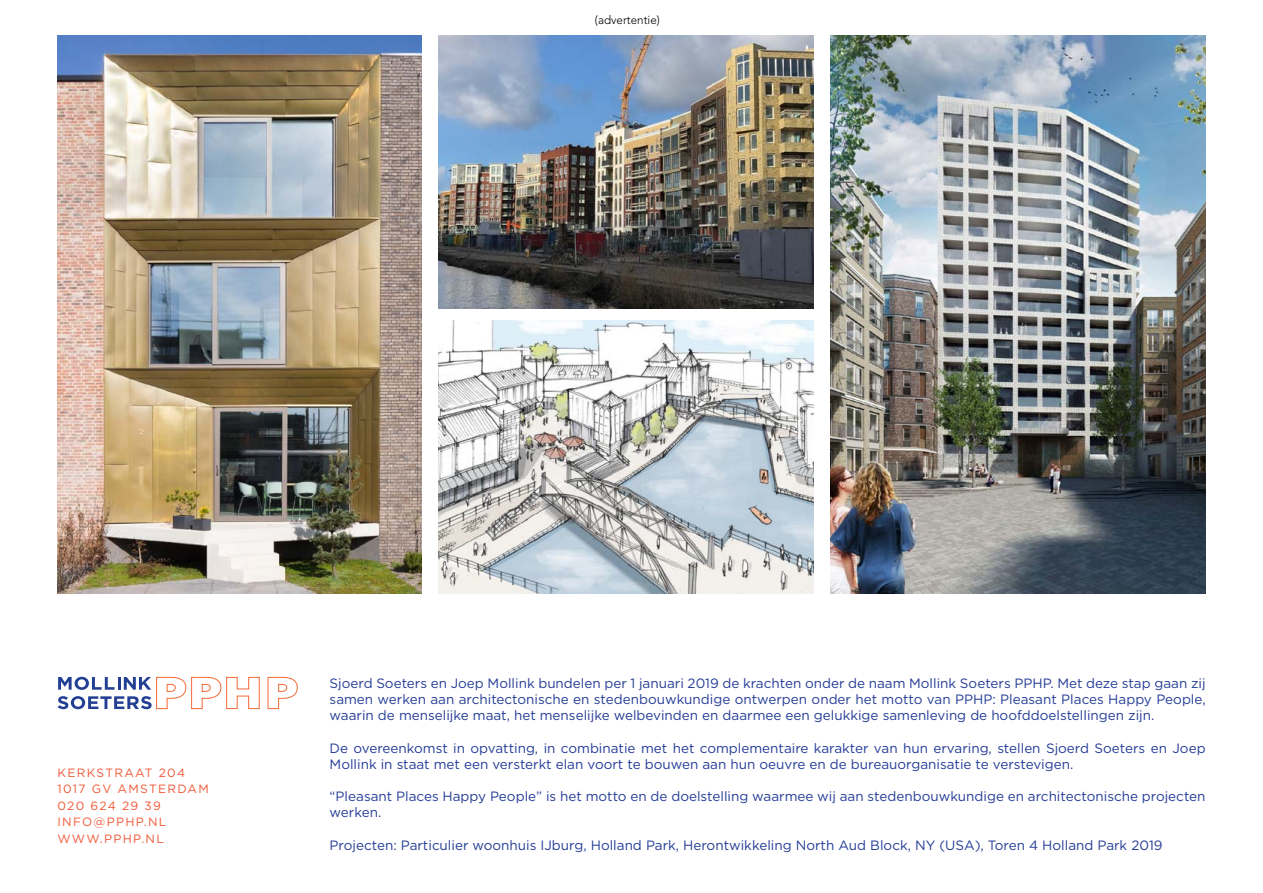
<style>
.page{position:relative;width:1263px;height:893px;background:#fff}
.page>*{position:absolute;margin:0;border:0;box-sizing:border-box;transform-origin:0 0}
.t1{font:13.5px/16.2px "Gotham";color:#243c96}
.t2{font:12px/16.5px "Gotham";letter-spacing:.11em;color:#f15835}
.t3{font:300 12px "Avenir";color:#000}
</style>
<div class="page">
<img style="left:830px;top:36px;width:375px;height:558px">
<img style="left:439px;top:36px;width:375px;height:273px">
<img style="left:439px;top:321px;width:375px;height:273px">
<svg style="left:58px;top:677px;width:202px;height:32px"></svg>
<svg style="left:267px;top:677px;width:31px;height:32px"></svg>
<img style="left:57px;top:36px;width:365px;height:558px">
<p class="t3" style="left:595px;top:13px;width:66px">(advertentie)</p>
<p class="t2" style="left:57px;top:764px;width:153px">KERKSTRAAT 204<br>1017 GV AMSTERDAM<br>020 624 29 39<br>INFO@PPHP.NL<br>WWW.PPHP.NL</p>
<p class="t1" style="left:330px;top:674px;width:877px;text-align:justify">Sjoerd Soeters en Joep Mollink bundelen per 1 januari 2019 de krachten onder de naam Mollink Soeters PPHP. Met deze stap gaan zij samen werken aan architectonische en stedenbouwkundige ontwerpen onder het motto van PPHP: Pleasant Places Happy People, waarin de menselijke maat, het menselijke welbevinden en daarmee een gelukkige samenleving de hoofddoelstellingen zijn.</p>
<p class="t1" style="left:330px;top:739px;width:877px">De overeenkomst in opvatting, in combinatie met het complementaire karakter van hun ervaring, stellen Sjoerd Soeters en Joep<br>Mollink in staat met een versterkt elan voort te bouwen aan hun oeuvre en de bureauorganisatie te verstevigen.</p>
<p class="t1" style="left:330px;top:788px;width:877px">“Pleasant Places Happy People” is het motto en de doelstelling waarmee wij aan stedenbouwkundige en architectonische projecten werken.</p>
<p class="t1" style="left:330px;top:836px;width:834px">Projecten: Particulier woonhuis IJburg, Holland Park, Herontwikkeling North Aud Block, NY (USA), Toren 4 Holland Park 2019</p>
</div>
